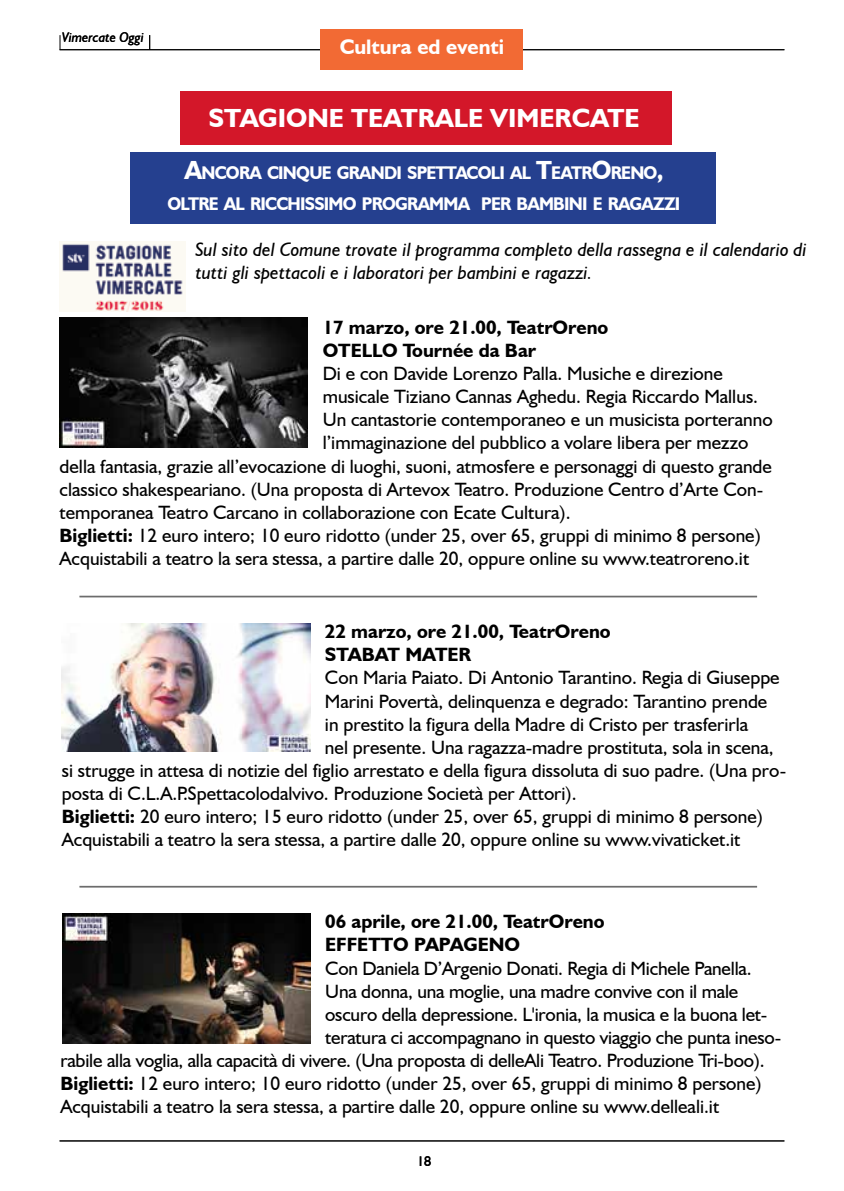
<style>
.page{position:relative;width:844px;height:1191px;background:#fff}
.page>*{position:absolute;margin:0;border:0;box-sizing:border-box;transform-origin:0 0}
.t1{font:700 26.25px "Humanist 521 BT";color:#fff}
.t2{font:700 21px "Humanist 521 BT";color:#fff}
.t3{font:19.25px "Humanist 521 BT";color:#000}
.t4{font:700 19.25px/23.1px "Humanist 521 BT";color:#000}
.t5{font:italic 19.25px/23.1px "Humanist 521 BT";color:#000}
.t6{font:700 18.38px/31.5px "Humanist 521 BT";letter-spacing:-.045em;color:#fff;text-align:center;scale:.93 1}
.t7{font:italic 14px "Humanist 521 BT";color:#000}
.t8{font:14px "Humanist 521 BT";color:#000}
.s1{font-size:26.25px}
.s2{font-weight:700}
</style>
<div class="page">
<svg style="left:60px;top:35px;width:1px;height:14px"></svg>
<hr style="left:60px;top:1140px;width:724px;height:1px;background:#000">
<hr style="left:60px;top:49px;width:724px;height:1px;background:#000">
<svg style="left:149px;top:35px;width:1px;height:14px"></svg>
<div style="left:320px;top:29px;width:203px;height:40px;background:#f26a34"></div>
<div style="left:181px;top:91px;width:490px;height:54px;background:#d31729"></div>
<div style="left:130px;top:152px;width:585px;height:71px;background:#25408f"></div>
<img style="left:60px;top:317px;width:248px;height:130px">
<img style="left:62px;top:623px;width:248px;height:129px">
<img style="left:62px;top:913px;width:248px;height:130px">
<hr style="left:79px;top:595px;width:677px;height:2px;background:#000">
<hr style="left:79px;top:886px;width:677px;height:1px;background:#000">
<img style="left:60px;top:241px;width:125px;height:70px">
<p class="t7" style="left:62px;top:29px;width:84px">Vimercate Oggi</p>
<p class="t2" style="left:339px;top:34px;width:166px">Cultura ed eventi</p>
<p class="t2" style="left:392px;top:34px;width:60px">Eventi</p>
<h1 class="t1" style="left:208px;top:102px;width:86px">STAGIONE</h1>
<h1 class="t1" style="left:351px;top:102px;width:19px">TEATRA</h1>
<h1 class="t1" style="left:453px;top:102px;width:103px">LE VIMERCATE</h1>
<p class="t6" style="left:167px;top:156px;width:553px"><span class="s1">A</span>NCORA CINQUE GRANDI SPETTACOLI AL <span class="s1">T</span>EATR<span class="s1">O</span>RENO<span class="s1">,<br></span>OLTRE AL RICCHISSIMO PROGRAMMA PER BAMBINI E RAGAZZI</p>
<p class="t5" style="left:195px;top:237px;width:612px">Sul sito del Comune trovate il programma completo della rassegna e il calendario di tutti gli spettacoli e i laboratori per bambini e ragazzi.</p>
<p class="t4" style="left:322px;top:315px;width:287px">17 marzo, ore 21.00, TeatrOreno<br>OTE</p>
<p class="t4" style="left:361px;top:338px;width:176px">LLO Tournée da Bar</p>
<p class="t3" style="left:322px;top:362px;width:401px">Di e con Davide Lorenzo Palla. Musiche e direzione</p>
<p class="t3" style="left:322px;top:385px;width:437px">musicale Tiziano Cannas Aghedu. Regia Riccardo Mallus.</p>
<p class="t3" style="left:322px;top:408px;width:451px">Un cantastorie contemporaneo e un musicista porteranno</p>
<p class="t3" style="left:322px;top:431px;width:427px">l’immaginazione del pubblico a volare libera per mezzo</p>
<p class="t3" style="left:60px;top:454px;width:713px">della fantasia, grazie all’evocazione di luoghi, suoni, atmosfere e personaggi di questo grande</p>
<p class="t3" style="left:60px;top:477px;width:705px">classico shakespeariano. (Una proposta di Artevox Teatro. Produzione Centro d’Arte Con-</p>
<p class="t3" style="left:60px;top:500px;width:512px">temporanea Teatro Carcano in collaborazione con Ecate Cultura).</p>
<p class="t3" style="left:60px;top:523px;width:702px"><span class="s2">Biglietti:</span> 12 euro intero; 10 euro ridotto (under 25, over 65, gruppi di minimo 8 persone)</p>
<p class="t3" style="left:60px;top:546px;width:691px">Acquistabili a teatro la sera stessa, a partire dalle 20, oppure online su www.teatroreno.it</p>
<p class="t4" style="left:325px;top:619px;width:287px">22 marzo, ore 21.00, TeatrOreno<br>STABAT MATER</p>
<p class="t3" style="left:325px;top:666px;width:456px">Con Maria Paiato. Di Antonio Tarantino. Regia di Giuseppe</p>
<p class="t3" style="left:325px;top:689px;width:444px">Marini Povertà, delinquenza e degrado: Tarantino prende</p>
<p class="t3" style="left:325px;top:712px;width:424px">in prestito la figura della Madre di Cristo per trasferirla</p>
<p class="t3" style="left:325px;top:735px;width:450px">nel presente. Una ragazza-madre prostituta, sola in scena,</p>
<p class="t3" style="left:62px;top:758px;width:725px">si strugge in attesa di notizie del figlio arrestato e della figura dissoluta di suo padre. (Una pro-</p>
<p class="t3" style="left:62px;top:781px;width:516px">posta di C.L.A.P.Spettacolodalvivo. Produzione Società per Attori).</p>
<p class="t3" style="left:62px;top:804px;width:702px"><span class="s2">Biglietti:</span> 20 euro intero; 15 euro ridotto (under 25, over 65, gruppi di minimo 8 persone)</p>
<p class="t3" style="left:62px;top:827px;width:680px">Acquistabili a teatro la sera stessa, a partire dalle 20, oppure online su www.vivaticket.it</p>
<p class="t4" style="left:325px;top:909px;width:281px">06 aprile, ore 21.00, TeatrOreno<br>EFFETTO</p>
<p class="t4" style="left:414px;top:933px;width:14px">PAPA</p>
<p class="t4" style="left:463px;top:933px;width:29px">GENO</p>
<p class="t3" style="left:325px;top:956px;width:428px">Con Daniela D’Argenio Donati. Regia di Michele Panella.</p>
<p class="t3" style="left:325px;top:979px;width:414px">Una donna, una moglie, una madre convive con il male</p>
<p class="t3" style="left:325px;top:1002px;width:443px">oscuro della depressione. L'ironia, la musica e la buona let-</p>
<p class="t3" style="left:325px;top:1025px;width:457px">teratura ci accompagnano in questo viaggio che punta ineso-</p>
<p class="t3" style="left:60px;top:1048px;width:705px">rabile alla voglia, alla capacità di vivere. (Una proposta di delleAli Teatro. Produzione Tri-boo).</p>
<p class="t3" style="left:60px;top:1071px;width:702px"><span class="s2">Biglietti:</span> 12 euro intero; 10 euro ridotto (under 25, over 65, gruppi di minimo 8 persone)</p>
<p class="t3" style="left:60px;top:1094px;width:660px">Acquistabili a teatro la sera stessa, a partire dalle 20, oppure online su www.delleali.it</p>
<p class="t8" style="left:417px;top:1152px;width:16px">18</p>
</div>
